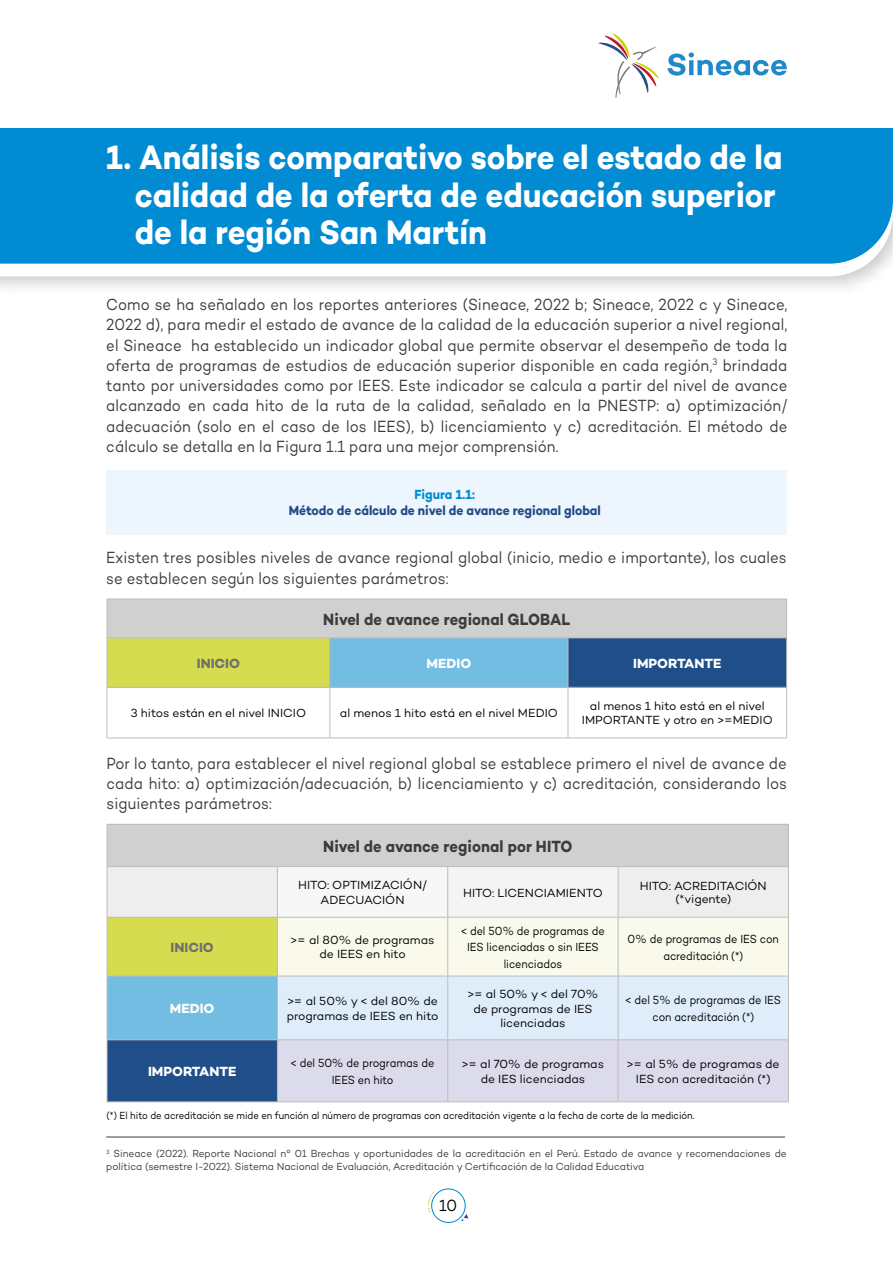
<style>
.page{position:relative;width:893px;height:1263px;background:#fff}
.page>*{position:absolute;margin:0;border:0;box-sizing:border-box;transform-origin:0 0}
.t1{font:700 34.5px/37.5px "Campton";letter-spacing:-.005em;color:#fff;scale:.9 1}
.t2{font:16.5px/20.2px "Campton";letter-spacing:.005em;color:#3c3c3b;text-align:justify;scale:.9 1}
.t3{font:700 16.5px "Campton";letter-spacing:.005em;color:#3c3c3b;scale:.9 1}
.t4{font:16.5px "Campton";color:#000;scale:.9 1}
.t5{font:700 13.5px "Campton";letter-spacing:-.005em;color:#244988;scale:.9 1}
.t6{font:700 13.5px "Campton";color:#fff}
.t7{font:700 13.5px "Campton";color:#706f6f}
.t8{font:700 13.5px "Campton";color:#008bd2;scale:.9 1}
.t9{font:12px/14.4px "Campton";letter-spacing:-.005em;color:#000;text-align:center}
.t10{font:12px/16.5px "Campton";letter-spacing:-.005em;color:#000;text-align:center;scale:.9 1}
.t11{font:10.5px/12.6px "Campton";letter-spacing:-.005em;color:#3c3c3b;scale:.95 1}
.t12{font:10.5px "Campton";letter-spacing:-.005em;color:#000;scale:.9 1}
</style>
<div class="page">
<div style="left:431px;top:1188px;width:35px;height:35px;border:1px solid #0087c9;border-radius:50%"></div>
<svg style="left:461px;top:1214px;width:7px;height:7px"></svg>
<svg style="left:428px;top:1191px;width:6px;height:21px"></svg>
<div style="left:0;top:0;width:893px;height:296px;background:#000;opacity:.2"></div>
<svg style="left:0;top:264px;width:893px;height:12px"></svg>
<div style="left:0;top:128px;width:893px;height:136px;background:#008bd2"></div>
<div style="left:0;top:0;width:893px;height:128px;background:#fff"></div>
<svg style="left:667px;top:52px;width:120px;height:24px"></svg>
<svg style="left:598px;top:33px;width:61px;height:65px"></svg>
<div style="left:106px;top:470px;width:681px;height:64px;background:#eef6fd"></div>
<hr style="left:106px;top:1137px;width:679px;height:1px;background:#3c3c3b">
<div style="left:107px;top:599px;width:680px;height:39px;background:#d0d0d0"></div>
<div style="left:107px;top:638px;width:223px;height:49px;background:#d5dc50"></div>
<div style="left:330px;top:638px;width:238px;height:49px;background:#73bde2"></div>
<div style="left:568px;top:638px;width:219px;height:49px;background:#204e88"></div>
<hr style="left:107px;top:599px;width:223px;height:1px;background:#bcbcbc">
<hr style="left:107px;top:599px;width:1px;height:38px;background:#bcbcbc">
<hr style="left:330px;top:599px;width:238px;height:1px;background:#bcbcbc">
<hr style="left:568px;top:599px;width:219px;height:1px;background:#bcbcbc">
<hr style="left:786px;top:599px;width:1px;height:38px;background:#bcbcbc">
<hr style="left:107px;top:637px;width:223px;height:1px;background:#bcbcbc">
<hr style="left:107px;top:638px;width:1px;height:49px;background:#bcbcbc">
<hr style="left:330px;top:637px;width:238px;height:1px;background:#bcbcbc">
<hr style="left:329px;top:638px;width:1px;height:49px;background:#bcbcbc">
<hr style="left:568px;top:637px;width:219px;height:1px;background:#bcbcbc">
<hr style="left:568px;top:638px;width:1px;height:49px;background:#bcbcbc">
<hr style="left:786px;top:638px;width:1px;height:49px;background:#bcbcbc">
<hr style="left:107px;top:687px;width:223px;height:1px;background:#bcbcbc">
<hr style="left:107px;top:688px;width:1px;height:50px;background:#bcbcbc">
<hr style="left:330px;top:687px;width:238px;height:1px;background:#bcbcbc">
<hr style="left:329px;top:688px;width:1px;height:50px;background:#bcbcbc">
<hr style="left:568px;top:687px;width:219px;height:1px;background:#bcbcbc">
<hr style="left:568px;top:688px;width:1px;height:50px;background:#bcbcbc">
<hr style="left:786px;top:688px;width:1px;height:50px;background:#bcbcbc">
<hr style="left:107px;top:738px;width:223px;height:1px;background:#bcbcbc">
<hr style="left:330px;top:738px;width:238px;height:1px;background:#bcbcbc">
<hr style="left:568px;top:738px;width:219px;height:1px;background:#bcbcbc">
<div style="left:107px;top:824px;width:681px;height:42px;background:#d0d0d0"></div>
<svg style="left:108px;top:867px;width:680px;height:234px;background:#d2ddde"></svg>
<hr style="left:107px;top:824px;width:170px;height:1px;background:#bcbcbc">
<hr style="left:107px;top:825px;width:1px;height:41px;background:#bcbcbc">
<hr style="left:277px;top:824px;width:171px;height:1px;background:#bcbcbc">
<hr style="left:448px;top:824px;width:170px;height:1px;background:#bcbcbc">
<hr style="left:618px;top:824px;width:171px;height:1px;background:#bcbcbc">
<hr style="left:788px;top:825px;width:1px;height:41px;background:#bcbcbc">
<hr style="left:107px;top:866px;width:170px;height:1px;background:#bcbcbc">
<hr style="left:107px;top:867px;width:1px;height:50px;background:#bcbcbc">
<hr style="left:277px;top:866px;width:171px;height:1px;background:#bcbcbc">
<hr style="left:277px;top:867px;width:1px;height:50px;background:#bcbcbc">
<hr style="left:448px;top:866px;width:170px;height:1px;background:#bcbcbc">
<hr style="left:447px;top:867px;width:1px;height:50px;background:#bcbcbc">
<hr style="left:618px;top:866px;width:171px;height:1px;background:#bcbcbc">
<hr style="left:618px;top:867px;width:1px;height:50px;background:#bcbcbc">
<hr style="left:788px;top:867px;width:1px;height:50px;background:#bcbcbc">
<hr style="left:107px;top:917px;width:170px;height:1px;background:#bcbcbc">
<hr style="left:107px;top:917px;width:1px;height:59px;background:#bcbcbc">
<hr style="left:277px;top:917px;width:171px;height:1px;background:#bcbcbc">
<hr style="left:277px;top:917px;width:1px;height:59px;background:#bcbcbc">
<hr style="left:448px;top:917px;width:170px;height:1px;background:#bcbcbc">
<hr style="left:447px;top:917px;width:1px;height:59px;background:#bcbcbc">
<hr style="left:618px;top:917px;width:171px;height:1px;background:#bcbcbc">
<hr style="left:618px;top:917px;width:1px;height:59px;background:#bcbcbc">
<hr style="left:788px;top:917px;width:1px;height:59px;background:#bcbcbc">
<hr style="left:107px;top:976px;width:170px;height:1px;background:#bcbcbc">
<hr style="left:107px;top:976px;width:1px;height:63px;background:#bcbcbc">
<hr style="left:277px;top:976px;width:171px;height:1px;background:#bcbcbc">
<hr style="left:277px;top:976px;width:1px;height:63px;background:#bcbcbc">
<hr style="left:448px;top:976px;width:170px;height:1px;background:#bcbcbc">
<hr style="left:447px;top:976px;width:1px;height:63px;background:#bcbcbc">
<hr style="left:618px;top:976px;width:171px;height:1px;background:#bcbcbc">
<hr style="left:618px;top:976px;width:1px;height:63px;background:#bcbcbc">
<hr style="left:788px;top:976px;width:1px;height:63px;background:#bcbcbc">
<hr style="left:107px;top:1039px;width:170px;height:1px;background:#bcbcbc">
<hr style="left:107px;top:1040px;width:1px;height:61px;background:#bcbcbc">
<hr style="left:277px;top:1039px;width:171px;height:1px;background:#bcbcbc">
<hr style="left:277px;top:1040px;width:1px;height:61px;background:#bcbcbc">
<hr style="left:448px;top:1039px;width:170px;height:1px;background:#bcbcbc">
<hr style="left:447px;top:1040px;width:1px;height:61px;background:#bcbcbc">
<hr style="left:618px;top:1039px;width:171px;height:1px;background:#bcbcbc">
<hr style="left:618px;top:1040px;width:1px;height:61px;background:#bcbcbc">
<hr style="left:788px;top:1040px;width:1px;height:61px;background:#bcbcbc">
<hr style="left:107px;top:1101px;width:170px;height:1px;background:#bcbcbc">
<hr style="left:277px;top:1101px;width:171px;height:1px;background:#bcbcbc">
<hr style="left:448px;top:1101px;width:170px;height:1px;background:#bcbcbc">
<hr style="left:618px;top:1101px;width:171px;height:1px;background:#bcbcbc">
<h1 class="t1" style="left:135px;top:138px;width:721px;text-indent:-29px">1. Análisis comparativo sobre el estado de la calidad de la oferta de educación superior de la región San Martín</h1>
<p class="t2" style="left:106px;top:294px;width:758px">Como se ha señalado en los reportes anteriores (Sineace, 2022 b; Sineace, 2022 c y Sineace, 2022 d), para medir el estado de avance de la calidad de la educación superior a nivel regional, el Sineace ha establecido un indicador global que permite observar el desempeño de toda la oferta de programas de estudios de educación superior disponible en cada región,<sup>3</sup> brindada tanto por universidades como por IEES. Este indicador se calcula a partir del nivel de avance alcanzado en cada hito de la ruta de la calidad, señalado en la PNESTP: a) optimización/ adecuación (solo en el caso de los IEES), b) licenciamiento y c) acreditación. El método de cálculo se detalla en la Figura 1.1 para una mejor comprensión.</p>
<p class="t8" style="left:414px;top:485px;width:69px">Figura 1.1:</p>
<p class="t5" style="left:289px;top:502px;width:348px">Método de cálculo de nivel de avance regional global</p>
<p class="t2" style="left:106px;top:547px;width:757px">Existen tres posibles niveles de avance regional global (inicio, medio e importante), los cuales se establecen según los siguientes parámetros:</p>
<p class="t3" style="left:323px;top:609px;width:276px">Nivel de avance regional GLOBAL</p>
<p class="t7" style="left:197px;top:654px;width:45px">INICIO</p>
<p class="t6" style="left:427px;top:654px;width:46px">MEDIO</p>
<p class="t6" style="left:633px;top:654px;width:90px">IMPORTANTE</p>
<p class="t9" style="left:131px;top:706px;width:177px">3 hitos están en el nivel INICIO</p>
<p class="t9" style="left:340px;top:706px;width:220px">al menos 1 hito está en el nivel MEDIO</p>
<p class="t9" style="left:582px;top:698px;width:192px">al menos 1 hito está en el nivel<br>IMPORTANTE y otro en &gt;=MEDIO</p>
<p class="t2" style="left:107px;top:753px;width:757px">Por lo tanto, para establecer el nivel regional global se establece primero el nivel de avance de cada hito: a) optimización/adecuación, b) licenciamiento y c) acreditación, considerando los siguientes parámetros:</p>
<p class="t3" style="left:323px;top:836px;width:278px">Nivel de avance regional por HITO</p>
<p class="t9" style="left:298px;top:878px;width:130px">HITO: OPTIMIZACIÓN/<br>ADECUACIÓN</p>
<p class="t9" style="left:463px;top:885px;width:141px">HITO: LICENCIAMIENTO</p>
<p class="t9" style="left:640px;top:879px;width:129px;line-height:13.5px">HITO: ACREDITACIÓN (*vigente)</p>
<p class="t7" style="left:171px;top:939px;width:45px">INICIO</p>
<p class="t9" style="left:291px;top:932px;width:145px">&gt;= al 80% de programas de IEES en hito</p>
<p class="t10" style="left:461px;top:922px;width:161px">&lt; del 50% de programas de<br>IES licenciadas o sin IEES licenciados</p>
<p class="t10" style="left:628px;top:930px;width:170px">0% de programas de IES con acreditación (*)</p>
<p class="t6" style="left:170px;top:1000px;width:46px">MEDIO</p>
<p class="t9" style="left:287px;top:994px;width:153px;text-align:left">&gt;= al 50% y &lt; del 80% de programas de IEES en hito</p>
<p class="t9" style="left:467px;top:987px;width:133px">&gt;= al 50% y &lt; del 70% de programas de IES licenciadas</p>
<p class="t10" style="left:626px;top:992px;width:174px">&lt; del 5% de programas de IES con acreditación (*)</p>
<p class="t6" style="left:148px;top:1063px;width:90px">IMPORTANTE</p>
<p class="t10" style="left:291px;top:1054px;width:161px">&lt; del 50% de programas de<br>IEES en hito</p>
<p class="t9" style="left:462px;top:1057px;width:144px">&gt;= al 70% de programas de IES licenciadas</p>
<p class="t9" style="left:627px;top:1057px;width:154px">&gt;= al 5% de programas de<br>IES con acreditación (*)</p>
<p class="t12" style="left:107px;top:1109px;width:655px">(*) El hito de acreditación se mide en función al número de programas con acreditación vigente a la fecha de corte de la medición.</p>
<p class="t11" style="left:106px;top:1147px;width:718px"><sup>3</sup> Sineace (2022). Reporte Nacional n° 01 Brechas y oportunidades de la acreditación en el Perú. Estado de avance y recomendaciones de política (semestre I-2022). Sistema Nacional de Evaluación, Acreditación y Certificación de la Calidad Educativa</p>
<p class="t4" style="left:439px;top:1195px;width:21px">10</p>
</div>
